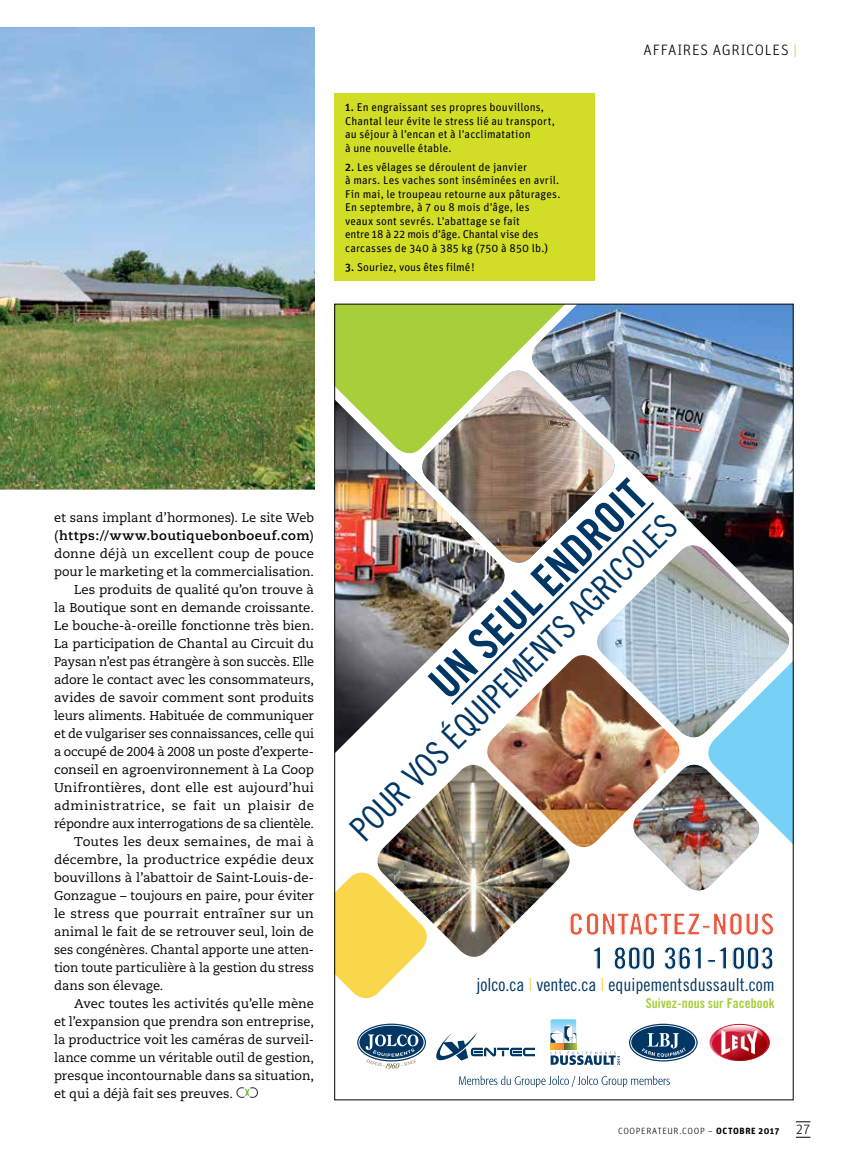
<style>
.page{position:relative;width:851px;height:1161px;background:#fff}
.page>*{position:absolute;margin:0;border:0;box-sizing:border-box;transform-origin:0 0}
.t1{font:45px "Trade Gothic Bold Cond Twenty";color:#003764}
.t2{font:34.5px "Trade Gothic Cond Eighteen";color:#003764}
.t3{font:30px "Trade Gothic Bold Cond Twenty";color:#ea583f;scale:1.08 1}
.t4{font:30px "Trade Gothic Bold Cond Twenty";color:#003764;scale:1.08 1}
.t5{font:18px "Trade Gothic Cond Eighteen";color:#003764}
.t6{font:15px "Unit Light LF";letter-spacing:.045em;color:#000}
.t7{font:13.5px "Trade Gothic Bold Cond Twenty";color:#a5ce39}
.t8{font:12.75px "Caecilia LT Std";color:#000}
.t9{font:700 12.75px "Caecilia LT Std";letter-spacing:.04em;color:#000}
.t10{font:12.75px "Caecilia LT Std";letter-spacing:.04em;color:#000}
.t11{font:12.75px "Caecilia LT Std";letter-spacing:.02em;color:#000}
.t12{font:11.25px/13.5px "Unit";letter-spacing:.015em;color:#000}
.t13{font:9px "Unit Light LF";letter-spacing:.065em;color:#000}
.s1{font-weight:500}
.s2{color:#bfd730}
.s3{font-weight:400}
.s4{color:#fad64a}
.s5{font-family:"Unit";font-weight:700}
.s6{font-size:13.5px}
</style>
<div class="page">
<svg style="left:795px;top:1137px;width:15px;height:1px"></svg>
<svg style="left:795px;top:1121px;width:15px;height:1px"></svg>
<svg style="left:236px;top:1087px;width:22px;height:11px"></svg>
<img style="left:0;top:27px;width:314px;height:463px">
<img style="left:377px;top:765px;width:193px;height:192px">
<svg style="left:569px;top:912px;width:1px;height:24px"></svg>
<div style="left:336px;top:306px;width:189px;height:93px;background:#a5ce39"></div>
<img style="left:336px;top:399px;width:112px;height:353px">
<img style="left:525px;top:306px;width:266px;height:239px">
<svg style="left:415px;top:364px;width:206px;height:7px"></svg>
<img style="left:415px;top:371px;width:206px;height:199px">
<img style="left:656px;top:545px;width:138px;height:193px">
<img style="left:480px;top:708px;width:146px;height:139px">
<svg style="left:626px;top:649px;width:165px;height:193px;background:#aacad8"></svg>
<img style="left:626px;top:765px;width:140px;height:126px">
<svg style="left:336px;top:865px;width:98px;height:134px"></svg>
<img style="left:448px;top:500px;width:208px;height:208px">
<svg style="left:459px;top:1076px;width:211px;height:11px"></svg>
<svg style="left:550px;top:1019px;width:70px;height:46px"></svg>
<svg style="left:357px;top:1024px;width:178px;height:45px"></svg>
<svg style="left:707px;top:1022px;width:64px;height:41px"></svg>
<svg style="left:709px;top:1024px;width:60px;height:37px"></svg>
<svg style="left:629px;top:1024px;width:68px;height:38px"></svg>
<div style="left:334px;top:93px;width:260px;height:187px;background:#d2de26"></div>
<p class="t12" style="left:345px;top:101px;width:211px"><span class="s1">1.</span> En engraissant ses propres bouvillons, Chantal leur évite le stress lié au transport, au séjour à l’encan et à l’acclimatation<br>à une nouvelle étable.</p>
<p class="t12" style="left:345px;top:160px;width:217px"><span class="s1">2.</span> Les vêlages se déroulent de janvier<br>à mars. Les vaches sont inséminées en avril.<br>Fin mai, le troupeau retourne aux pâturages.<br>En septembre, à 7 ou 8 mois d’âge, les veaux sont sevrés. L’abattage se fait<br>entre 18 à 22 mois d’âge. Chantal vise des carcasses de 340 à 385 kg (750 à 850 lb.)</p>
<p class="t12" style="left:345px;top:260px;width:131px"><span class="s1">3.</span> Souriez, vous êtes filmé!</p>
<p class="t6" style="left:643px;top:41px;width:155px">AFFAIRES AGRICOLES <span class="s2">|</span></p>
<p class="t8" style="left:54px;top:510px;width:261px">et sans implant d’hormones). Le site Web</p>
<p class="t9" style="left:54px;top:528px;width:261px"><span class="s3">(</span>https://www.boutiquebonboeuf.com<span class="s3">)</span></p>
<p class="t8" style="left:54px;top:546px;width:261px">donne déjà un excellent coup de pouce</p>
<p class="t8" style="left:54px;top:564px;width:261px">pour le marketing et la commercialisation.</p>
<p class="t8" style="left:74px;top:582px;width:241px">Les produits de qualité qu’on trouve à</p>
<p class="t8" style="left:54px;top:600px;width:261px">la Boutique sont en demande croissante.</p>
<p class="t8" style="left:54px;top:618px;width:261px">Le bouche-à-oreille fonctionne très bien.</p>
<p class="t8" style="left:54px;top:636px;width:261px">La participation de Chantal au Circuit du</p>
<p class="t8" style="left:54px;top:654px;width:261px">Paysan n’est pas étrangère à son succès. Elle</p>
<p class="t8" style="left:54px;top:672px;width:261px">adore le contact avec les consommateurs,</p>
<p class="t8" style="left:54px;top:690px;width:261px">avides de savoir comment sont produits</p>
<p class="t8" style="left:54px;top:708px;width:261px">leurs aliments. Habituée de communiquer</p>
<p class="t8" style="left:54px;top:726px;width:261px">et de vulgariser ses connaissances, celle qui</p>
<p class="t8" style="left:54px;top:744px;width:261px">a occupé de 2004 à 2008 un poste d’experte-</p>
<p class="t8" style="left:54px;top:762px;width:261px">conseil en agroenvironnement à La Coop</p>
<p class="t8" style="left:54px;top:780px;width:261px">Unifrontières, dont elle est aujourd’hui</p>
<p class="t10" style="left:54px;top:798px;width:261px">administratrice, se fait un plaisir de</p>
<p class="t8" style="left:54px;top:816px;width:261px">répondre aux interrogations de sa clientèle.</p>
<p class="t8" style="left:74px;top:834px;width:241px">Toutes les deux semaines, de mai à</p>
<p class="t8" style="left:54px;top:852px;width:261px">décembre, la productrice expédie deux</p>
<p class="t8" style="left:54px;top:870px;width:261px">bouvillons à l’abattoir de Saint-Louis-de-</p>
<p class="t8" style="left:54px;top:888px;width:261px">Gonzague – toujours en paire, pour éviter</p>
<p class="t11" style="left:54px;top:906px;width:261px">le stress que pourrait entraîner sur un</p>
<p class="t8" style="left:54px;top:924px;width:261px">animal le fait de se retrouver seul, loin de</p>
<p class="t8" style="left:54px;top:942px;width:261px">ses congénères. Chantal apporte une atten-</p>
<p class="t8" style="left:54px;top:960px;width:261px">tion toute particulière à la gestion du stress</p>
<p class="t8" style="left:54px;top:978px;width:111px">dans son élevage.</p>
<p class="t8" style="left:74px;top:996px;width:241px">Avec toutes les activités qu’elle mène</p>
<p class="t8" style="left:54px;top:1014px;width:261px">et l’expansion que prendra son entreprise,</p>
<p class="t8" style="left:54px;top:1032px;width:261px">la productrice voit les caméras de surveil-</p>
<p class="t8" style="left:54px;top:1050px;width:261px">lance comme un véritable outil de gestion,</p>
<p class="t8" style="left:54px;top:1068px;width:261px">presque incontournable dans sa situation,</p>
<p class="t8" style="left:54px;top:1086px;width:180px">et qui a déjà fait ses preuves.</p>
<h1 class="t1" style="left:418px;top:670px;width:286px;rotate:-45deg">UN SEUL ENDROIT</h1>
<h2 class="t2" style="left:342px;top:820px;width:446px;rotate:-45deg">POUR VOS ÉQUIPEMENTS AGRICOLES</h2>
<h3 class="t3" style="left:568px;top:906px;width:193px">CONTACTEZ-NOUS</h3>
<h3 class="t4" style="left:591px;top:940px;width:171px">1 800 361-1003</h3>
<h3 class="t5" style="left:476px;top:973px;width:299px">jolco.ca <span class="s4">|</span> ventec.ca <span class="s4">|</span> equipementsdussault.com</h3>
<p class="t7" style="left:645px;top:995px;width:130px">Suivez-nous sur Facebook</p>
<p class="t13" style="left:618px;top:1125px;width:194px">COOPERATEUR.COOP – <span class="s5">OCTOBRE 2017</span> <span class="s6">27</span></p>
</div>
